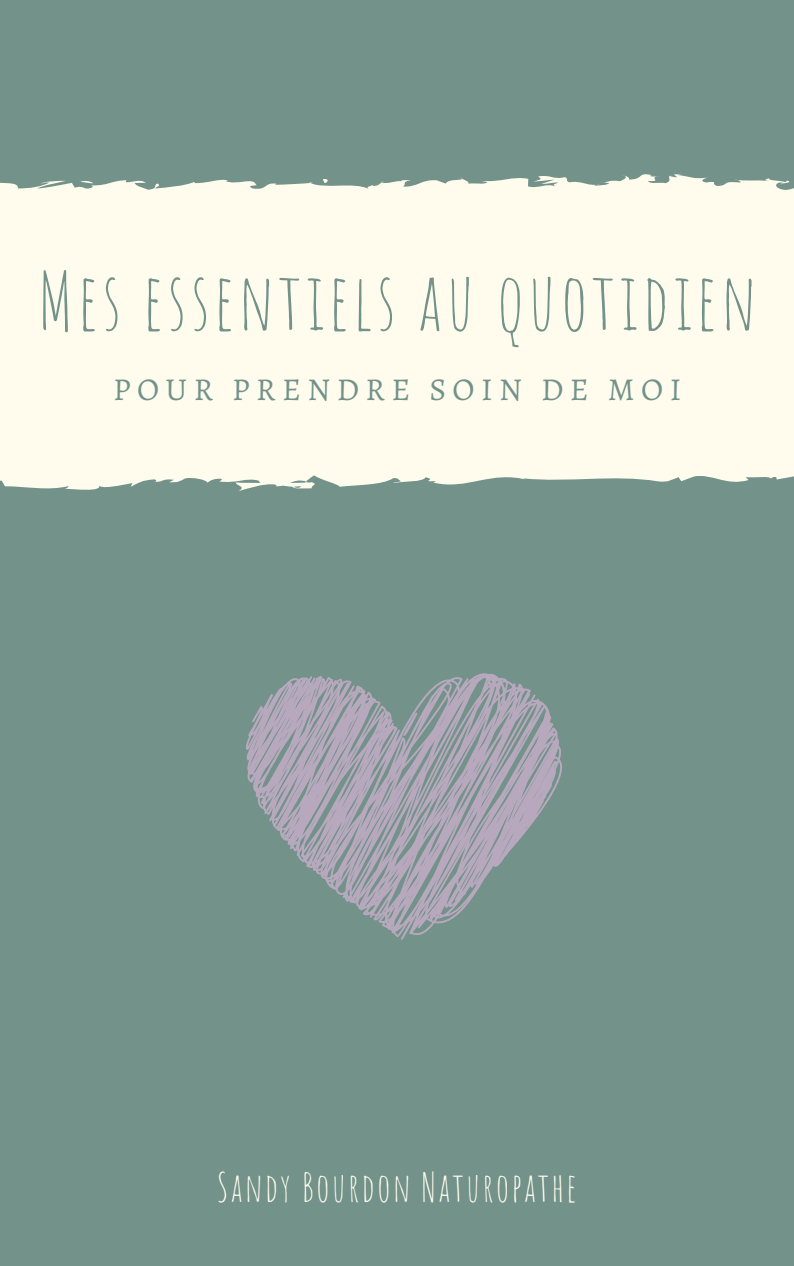
<style>
.page{position:relative;width:794px;height:1266px;background:#fff}
.page>*{position:absolute;margin:0;border:0;box-sizing:border-box;transform-origin:0 0}
.t1{font:79.05px "Amatic SC";letter-spacing:.05em;color:#72928a}
.t2{font:39.22px "Amatic SC";letter-spacing:.05em;color:#fffced}
.t3{font:31.88px "Alegreya";letter-spacing:.2em;color:#72928a}
</style>
<div class="page">
<div style="left:0;top:0;width:793px;height:1266px;background:#72928a"></div>
<div style="left:0;top:174px;width:793px;height:150px;background:#fffced"></div>
<svg style="left:322px;top:178px;width:7px;height:5px"></svg>
<svg style="left:80px;top:180px;width:13px;height:4px"></svg>
<div style="left:0;top:324px;width:793px;height:167px;background:#fffced"></div>
<svg style="left:245px;top:673px;width:317px;height:267px"></svg>
<p class="t1" style="left:37px;top:250px;width:720px">Mes essentiels au quotidien</p>
<p class="t3" style="left:113px;top:367px;width:569px">POUR PRENDRE SOIN DE MOI</p>
<p class="t2" style="left:217px;top:1162px;width:361px">Sandy Bourdon Naturopathe</p>
</div>
